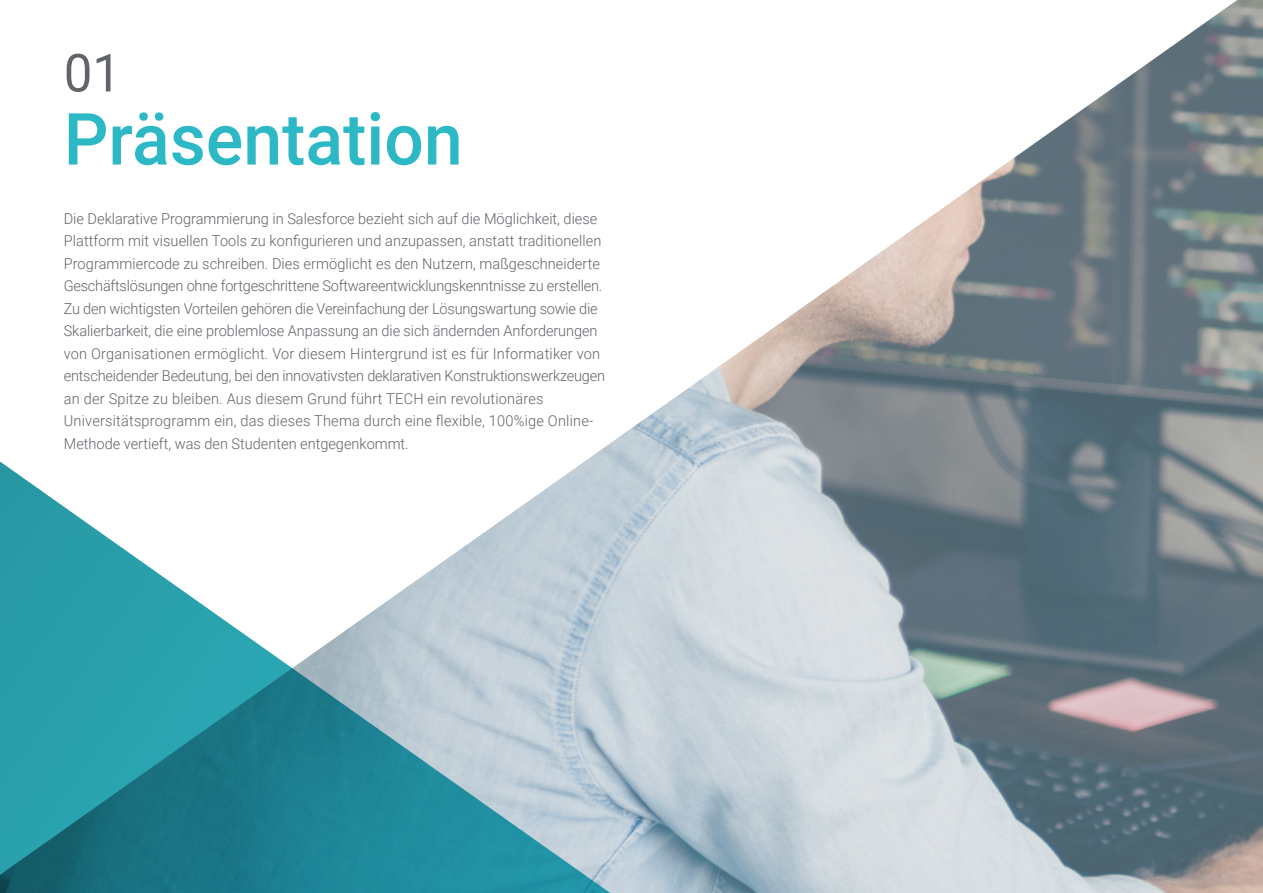
<style>
.page{position:relative;width:1263px;height:893px;background:#fff}
.page>*{position:absolute;margin:0;border:0;box-sizing:border-box;transform-origin:0 0}
.t1{font:500 72px "Roboto";color:#2db8c5}
.t2{font:52.5px "Roboto";color:#61646a}
.t3{font:300 15px/22.5px "Roboto";color:#61646a}
</style>
<div class="page">
<img style="left:607px;top:0;width:656px;height:893px">
<svg style="left:0;top:446px;width:640px;height:447px"></svg>
<h2 class="t2" style="left:64px;top:36px;width:59px">01</h2>
<h1 class="t1" style="left:64px;top:89px;width:400px">Präsentation</h1>
<p class="t3" style="left:64px;top:207px;width:543px">Die Deklarative Programmierung in Salesforce bezieht sich auf die Möglichkeit, diese Plattform mit visuellen Tools zu konfigurieren und anzupassen, anstatt traditionellen Programmiercode zu schreiben. Dies ermöglicht es den Nutzern, maßgeschneiderte Geschäftslösungen ohne fortgeschrittene Softwareentwicklungskenntnisse zu erstellen.<br>Zu den wichtigsten Vorteilen gehören die Vereinfachung der Lösungswartung sowie die Skalierbarkeit, die eine problemlose Anpassung an die sich ändernden Anforderungen von Organisationen ermöglicht. Vor diesem Hintergrund ist es für Informatiker von entscheidender Bedeutung, bei den innovativsten deklarativen Konstruktionswerkzeugen an der Spitze zu bleiben. Aus diesem Grund führt TECH ein revolutionäres Universitätsprogramm ein, das dieses Thema durch eine flexible, 100%ige Online-Methode vertieft, was den Studenten entgegenkommt.</p>
</div>
